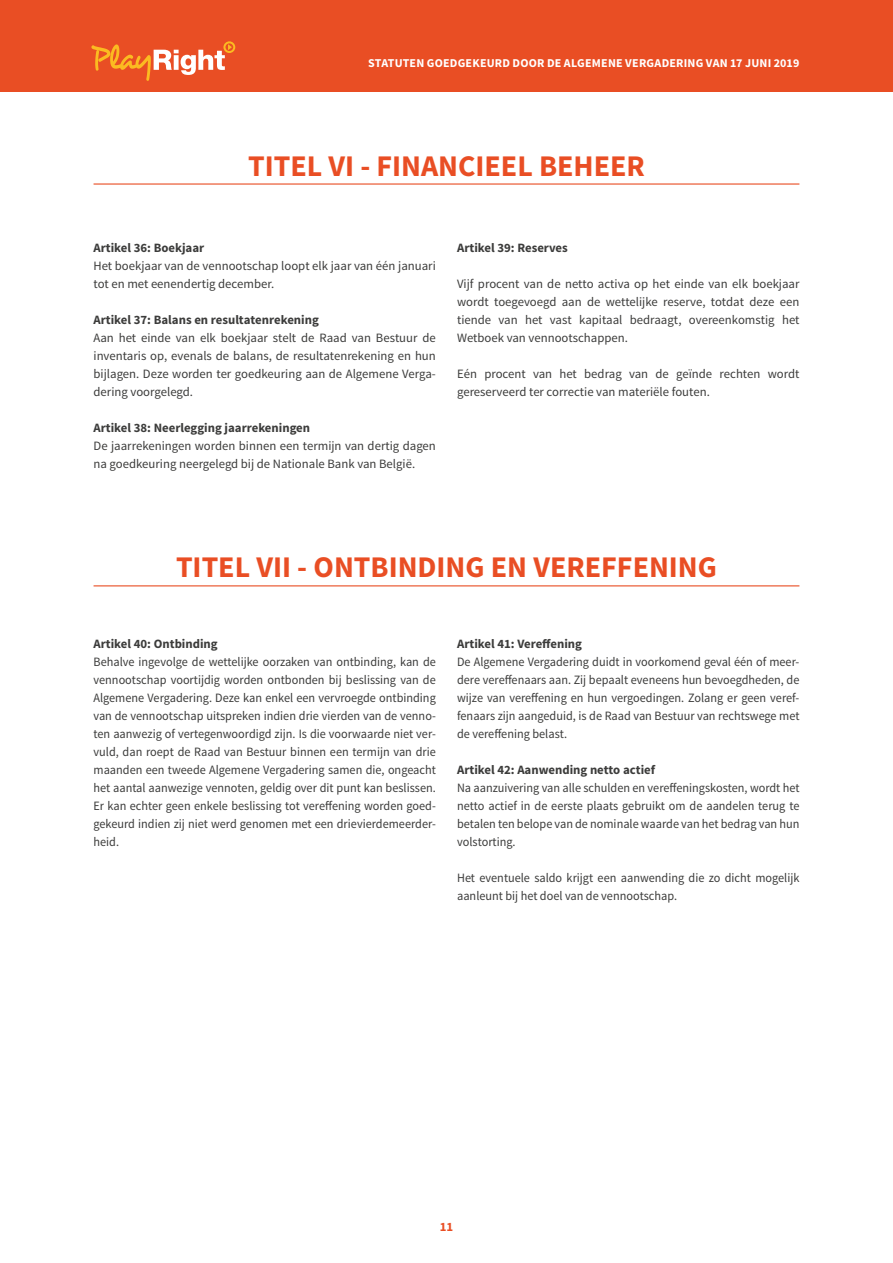
<style>
.page{position:relative;width:893px;height:1263px;background:#fff}
.page>*{position:absolute;margin:0;border:0;box-sizing:border-box;transform-origin:0 0}
.t1{font:700 30px "Source Sans Pro";color:#e94e24}
.t2{font:12.75px/18px "Source Sans Pro";color:#3c3c3b;text-align:justify;scale:.96 1}
.t3{font:12.75px/18px "Source Sans Pro";color:#3c3c3b}
.t4{font:700 12.75px "Source Sans Pro";color:#3c3c3b}
.t5{font:700 12.75px "Source Sans Pro";color:#e94e24}
.t6{font:700 12px "Source Sans Pro";letter-spacing:.015em;color:#fff}
</style>
<div class="page">
<div style="left:0;top:0;width:893px;height:92px;background:#e94e24"></div>
<svg style="left:91px;top:41px;width:144px;height:40px"></svg>
<hr style="left:94px;top:183px;width:705px;height:2px;background:#e94e24">
<hr style="left:94px;top:585px;width:705px;height:1px;background:#e94e24">
<p class="t6" style="left:368px;top:55px;width:433px">STATUTEN GOEDGEKEURD DOOR DE ALGEMENE VERGADERING VAN 17 JUNI 2019</p>
<h1 class="t1" style="left:248px;top:146px;width:398px">TITEL VI - FINANCIEEL BEHEER</h1>
<p class="t4" style="left:94px;top:240px;width:112px">Artikel 36: Boekjaar</p>
<p class="t3" style="left:94px;top:257px;width:344px">Het boekjaar van de vennootschap loopt elk jaar van één januari tot en met eenendertig december.</p>
<p class="t4" style="left:94px;top:312px;width:227px">Artikel 37: Balans en resultatenrekening</p>
<p class="t3" style="left:94px;top:329px;width:344px;text-align:justify">Aan het einde van elk boekjaar stelt de Raad van Bestuur de inventaris op, evenals de balans, de resultatenrekening en hun bijlagen. Deze worden ter goedkeuring aan de Algemene Verga&shy;dering voorgelegd.</p>
<p class="t4" style="left:94px;top:420px;width:218px">Artikel 38: Neerlegging jaarrekeningen</p>
<p class="t3" style="left:94px;top:437px;width:344px">De jaarrekeningen worden binnen een termijn van dertig dagen na goedkeuring neergelegd bij de Nationale Bank van België.</p>
<p class="t4" style="left:457px;top:240px;width:112px">Artikel 39: Reserves</p>
<p class="t3" style="left:457px;top:275px;width:344px;text-align:justify">Vijf procent van de netto activa op het einde van elk boekjaar wordt toegevoegd aan de wettelijke reserve, totdat deze een tiende van het vast kapitaal bedraagt, overeenkomstig het Wetboek van vennootschappen.</p>
<p class="t3" style="left:457px;top:365px;width:344px">Eén procent van het bedrag van de geïnde rechten wordt gereserveerd ter correctie van materiële fouten.</p>
<h1 class="t1" style="left:176px;top:548px;width:542px">TITEL VII - ONTBINDING EN VEREFFENING</h1>
<p class="t4" style="left:94px;top:636px;width:126px">Artikel 40: Ontbinding</p>
<p class="t2" style="left:94px;top:653px;width:358px">Behalve ingevolge de wettelijke oorzaken van ontbinding, kan de vennootschap voortijdig worden ontbonden bij beslissing van de Algemene Vergadering. Deze kan enkel een vervroegde ontbinding van de vennootschap uitspreken indien drie vierden van de venno&shy;ten aanwezig of vertegenwoordigd zijn. Is die voorwaarde niet ver&shy;vuld, dan roept de Raad van Bestuur binnen een termijn van drie maanden een tweede Algemene Vergadering samen die, ongeacht het aantal aanwezige vennoten, geldig over dit punt kan beslissen.<br>Er kan echter geen enkele beslissing tot vereffening worden goed&shy;gekeurd indien zij niet werd genomen met een drievierdemeerder&shy;heid.</p>
<p class="t4" style="left:457px;top:636px;width:126px">Artikel 41: Vereffening</p>
<p class="t2" style="left:457px;top:653px;width:358px">De Algemene Vergadering duidt in voorkomend geval één of meer&shy;dere vereffenaars aan. Zij bepaalt eveneens hun bevoegdheden, de wijze van vereffening en hun vergoedingen. Zolang er geen veref&shy;fenaars zijn aangeduid, is de Raad van Bestuur van rechtswege met de vereffening belast.</p>
<p class="t4" style="left:457px;top:762px;width:199px">Artikel 42: Aanwending netto actief</p>
<p class="t2" style="left:457px;top:779px;width:358px">Na aanzuivering van alle schulden en vereffeningskosten, wordt het netto actief in de eerste plaats gebruikt om de aandelen terug te betalen ten belope van de nominale waarde van het bedrag van hun volstorting.</p>
<p class="t2" style="left:457px;top:869px;width:358px">Het eventuele saldo krijgt een aanwending die zo dicht mogelijk aanleunt bij het doel van de vennootschap.</p>
<p class="t5" style="left:440px;top:1219px;width:15px">11</p>
</div>
